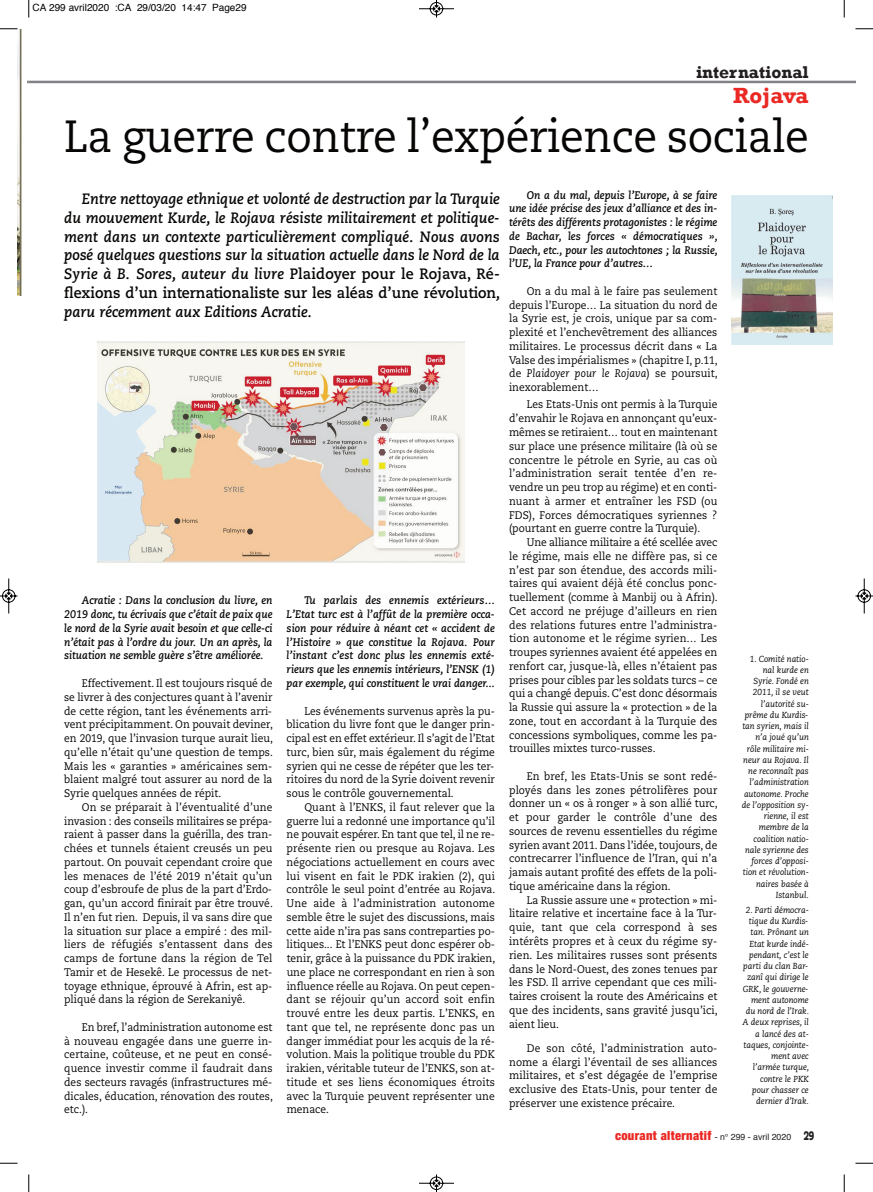
<style>
.page{position:relative;width:873px;height:1192px;background:#fff}
.page>*{position:absolute;margin:0;border:0;box-sizing:border-box;transform-origin:0 0}
.t1{font:45px "Caecilia";letter-spacing:-.01em;color:#070504;scale:.95 1}
.t2{font:700 22.5px "Rockwell";color:#ea2924}
.t3{font:700 17.5px "Rockwell";color:#231f20}
.t4{font:italic 700 15px/18.8px "Caecilia";color:#070504;text-align:justify;scale:.95 1}
.t5{font:900 condensed 12.5px "Helvetica Neue";letter-spacing:.025em;color:#ea2924}
.t6{font:12.5px "Block BE";color:#231f20;scale:.8 1}
.t7{font:11px/13.8px "Caecilia";color:#070504;text-align:justify;scale:.93 1}
.t8{font:italic 700 11px/13.8px "Caecilia";color:#070504;text-align:justify;scale:.93 1}
.t9{font:10px "Helvetica";color:#000}
.t10{font:italic 8.75px/11.2px "Caecilia";color:#070504;text-align:right;scale:.95 1}
.s1{font-style:normal}
.s2{font-style:italic}
.s3{font-family:"Helvetica";font-weight:400;font-stretch:normal;font-size:8.75px;color:#231f20}
</style>
<div class="page">
<hr style="left:29px;top:81px;width:826px;height:2px;background:#808285">
<img style="left:731px;top:195px;width:101px;height:149px">
<img style="left:98px;top:341px;width:366px;height:221px">
<svg style="left:21px;top:30px;width:1px;height:265px"></svg>
<img style="left:18px;top:30px;width:3px;height:265px">
<svg style="left:28px;top:0;width:2px;height:18px"></svg>
<svg style="left:0;top:28px;width:18px;height:2px"></svg>
<svg style="left:843px;top:0;width:1px;height:18px"></svg>
<svg style="left:855px;top:28px;width:17px;height:2px"></svg>
<svg style="left:28px;top:1174px;width:2px;height:17px"></svg>
<svg style="left:0;top:1162px;width:18px;height:1px"></svg>
<svg style="left:843px;top:1174px;width:1px;height:17px"></svg>
<svg style="left:855px;top:1162px;width:17px;height:1px"></svg>
<svg style="left:419px;top:0;width:35px;height:18px"></svg>
<svg style="left:419px;top:1174px;width:35px;height:17px"></svg>
<svg style="left:0;top:578px;width:18px;height:36px"></svg>
<svg style="left:855px;top:578px;width:17px;height:36px"></svg>
<p class="t9" style="left:32px;top:4px;width:216px">CA 299 avril2020 :CA 29/03/20 14:47 Page29</p>
<h3 class="t3" style="left:696px;top:62px;width:114px">international</h3>
<h2 class="t2" style="left:733px;top:82px;width:77px">Rojava</h2>
<h1 class="t1" style="left:64px;top:117px;width:785px">La guerre contre l’expérience sociale</h1>
<p class="t4" style="left:64px;top:191px;width:460px;text-indent:18px">Entre nettoyage ethnique et volonté de destruction par la Turquie du mouvement Kurde, le Rojava résiste militairement et politique&shy;ment dans un contexte particulièrement compliqué. Nous avons posé quelques questions sur la situation actuelle dans le Nord de la Syrie à B. Sores, auteur du livre <span class="s1">Plaidoyer pour le Rojava, Ré&shy;flexions d’un internationaliste sur les aléas d’une révolution</span>, paru récemment aux Editions Acratie.</p>
<p class="t8" style="left:64px;top:594px;width:225px;text-indent:18px">Acratie : Dans la conclusion du livre, en 2019 donc, tu écrivais que c’était de paix que le nord de la Syrie avait besoin et que celle-ci n’était pas à l’ordre du jour. Un an après, la situation ne semble guère s’être améliorée.</p>
<p class="t7" style="left:64px;top:677px;width:226px;text-indent:18px">Effectivement. Il est toujours risqué de se livrer à des conjectures quant à l’avenir de cette région, tant les événements arri&shy;vent précipitamment. On pouvait deviner, en 2019, que l’invasion turque aurait lieu, qu’elle n’était qu’une question de temps.<br>Mais les « garanties » américaines sem&shy;blaient malgré tout assurer au nord de la Syrie quelques années de répit.</p>
<p class="t7" style="left:64px;top:801px;width:226px;text-indent:18px">On se préparait à l’éventualité d’une invasion : des conseils militaires se prépa&shy;raient à passer dans la guérilla, des tran&shy;chées et tunnels étaient creusés un peu partout. On pouvait cependant croire que les menaces de l’été 2019 n’était qu’un coup d’esbroufe de plus de la part d’Erdo&shy;gan, qu’un accord finirait par être trouvé.<br>Il n’en fut rien. Depuis, il va sans dire que la situation sur place a empiré : des mil&shy;liers de réfugiés s’entassent dans des camps de fortune dans la région de Tel Tamir et de Hesekê. Le processus de net&shy;toyage ethnique, éprouvé à Afrin, est ap&shy;pliqué dans la région de Serekaniyê.</p>
<p class="t7" style="left:64px;top:1021px;width:226px;text-indent:18px">En bref, l’administration autonome est à nouveau engagée dans une guerre in&shy;certaine, coûteuse, et ne peut en consé&shy;quence investir comme il faudrait dans des secteurs ravagés (infrastructures mé&shy;dicales, éducation, rénovation des routes, etc.).</p>
<p class="t8" style="left:286px;top:594px;width:225px;text-indent:18px">Tu parlais des ennemis extérieurs… L’Etat turc est à l’affût de la première occa&shy;sion pour réduire à néant cet « accident de l’Histoire » que constitue la Rojava. Pour l’instant c’est donc plus les ennemis exté&shy;rieurs que les ennemis intérieurs, l’ENSK (1) par exemple, qui constituent le vrai danger...</p>
<p class="t7" style="left:286px;top:704px;width:225px;text-indent:18px">Les événements survenus après la pu&shy;blication du livre font que le danger prin&shy;cipal est en effet extérieur. Il s’agit de l’Etat turc, bien sûr, mais également du régime syrien qui ne cesse de répéter que les ter&shy;ritoires du nord de la Syrie doivent revenir sous le contrôle gouvernemental.</p>
<p class="t7" style="left:286px;top:801px;width:226px;text-indent:18px">Quant à l’ENKS, il faut relever que la guerre lui a redonné une importance qu’il ne pouvait espérer. En tant que tel, il ne re&shy;présente rien ou presque au Rojava. Les négociations actuellement en cours avec lui visent en fait le PDK irakien (2), qui contrôle le seul point d’entrée au Rojava.<br>Une aide à l’administration autonome semble être le sujet des discussions, mais cette aide n’ira pas sans contreparties po&shy;litiques... Et l’ENKS peut donc espérer ob&shy;tenir, grâce à la puissance du PDK irakien, une place ne correspondant en rien à son influence réelle au Rojava. On peut cepen&shy;dant se réjouir qu’un accord soit enfin trouvé entre les deux partis. L’ENKS, en tant que tel, ne représente donc pas un danger immédiat pour les acquis de la ré&shy;volution. Mais la politique trouble du PDK irakien, véritable tuteur de l’ENKS, son at&shy;titude et ses liens économiques étroits avec la Turquie peuvent représenter une menace.</p>
<p class="t8" style="left:509px;top:189px;width:226px;text-indent:18px">On a du mal, depuis l’Europe, à se faire une idée précise des jeux d’alliance et des in&shy;térêts des différents protagonistes : le régime de Bachar, les forces « démocratiques », Daech, etc., pour les autochtones ; la Russie, l’UE, la France pour d’autres…</p>
<p class="t7" style="left:509px;top:285px;width:226px;text-indent:18px">On a du mal à le faire pas seulement depuis l’Europe… La situation du nord de la Syrie est, je crois, unique par sa com&shy;plexité et l’enchevêtrement des alliances militaires. Le processus décrit dans « La Valse des impérialismes » (chapitre I, p.11, de <span class="s2">Plaidoyer pour le Rojava</span>) se poursuit, inexorablement…</p>
<p class="t7" style="left:509px;top:399px;width:225px;text-indent:18px">Les Etats-Unis ont permis à la Turquie d’envahir le Rojava en annonçant qu’eux&shy;mêmes se retiraient… tout en maintenant sur place une présence militaire (là où se concentre le pétrole en Syrie, au cas où l’administration serait tentée d’en re&shy;vendre un peu trop au régime) et en conti&shy;nuant à armer et entraîner les FSD (ou FDS), Forces démocratiques syriennes ? (pourtant en guerre contre la Turquie).</p>
<p class="t7" style="left:509px;top:536px;width:226px;text-indent:18px">Une alliance militaire a été scellée avec le régime, mais elle ne diffère pas, si ce n’est par son étendue, des accords mili&shy;taires qui avaient déjà été conclus ponc&shy;tuellement (comme à Manbij ou à Afrin).<br>Cet accord ne préjuge d’ailleurs en rien des relations futures entre l’administra&shy;tion autonome et le régime syrien… Les troupes syriennes avaient été appelées en renfort car, jusque-là, elles n’étaient pas prises pour cibles par les soldats turcs – ce qui a changé depuis. C’est donc désormais la Russie qui assure la « protection » de la zone, tout en accordant à la Turquie des concessions symboliques, comme les pa&shy;trouilles mixtes turco-russes.</p>
<p class="t7" style="left:509px;top:770px;width:226px;text-indent:18px">En bref, les Etats-Unis se sont redé&shy;ployés dans les zones pétrolifères pour donner un « os à ronger » à son allié turc, et pour garder le contrôle d’une des sources de revenu essentielles du régime syrien avant 2011. Dans l’idée, toujours, de contrecarrer l’influence de l’Iran, qui n’a jamais autant profité des effets de la poli&shy;tique américaine dans la région.</p>
<p class="t7" style="left:509px;top:894px;width:226px;text-indent:18px">La Russie assure une « protection » mi&shy;litaire relative et incertaine face à la Tur&shy;quie, tant que cela correspond à ses intérêts propres et à ceux du régime sy&shy;rien. Les militaires russes sont présents dans le Nord-Ouest, des zones tenues par les FSD. Il arrive cependant que ces mili&shy;taires croisent la route des Américains et que des incidents, sans gravité jusqu’ici, aient lieu.</p>
<p class="t7" style="left:509px;top:1042px;width:225px;text-indent:18px">De son côté, l’administration auto&shy;nome a élargi l’éventail de ses alliances militaires, et s’est dégagée de l’emprise exclusive des Etats-Unis, pour tenter de préserver une existence précaire.</p>
<p class="t5" style="left:615px;top:1127px;width:178px">courant alternatif <span class="s3">- n° 299 - avril 2020</span></p>
<p class="t10" style="left:741px;top:653px;width:72px">1. Comité natio&shy;nal kurde en<br>Syrie. Fondé en<br>2011, il se veut l’autorité su&shy;prême du Kurdis&shy;tan syrien, mais il n’a joué qu’un rôle militaire mi&shy;neur au Rojava. Il ne reconnaît pas l’administration autonome. Proche de l’opposition sy&shy;rienne, il est membre de la coalition natio&shy;nale syrienne des forces d’opposi&shy;tion et révolution&shy;naires basée à<br>Istanbul.</p>
<p class="t10" style="left:742px;top:904px;width:72px">2. Parti démocra&shy;tique du Kurdis&shy;tan. Prônant un<br>Etat kurde indé&shy;pendant, c’est le parti du clan Bar&shy;zanî qui dirige le<br>GRK, le gouverne&shy;ment autonome du nord de l’Irak.<br>A deux reprises, il a lancé des at&shy;taques, conjointe&shy;ment avec l’armée turque, contre le PKK pour chasser ce dernier d’Irak.</p>
<p class="t6" style="left:803px;top:1131px;width:15px">29</p>
</div>
